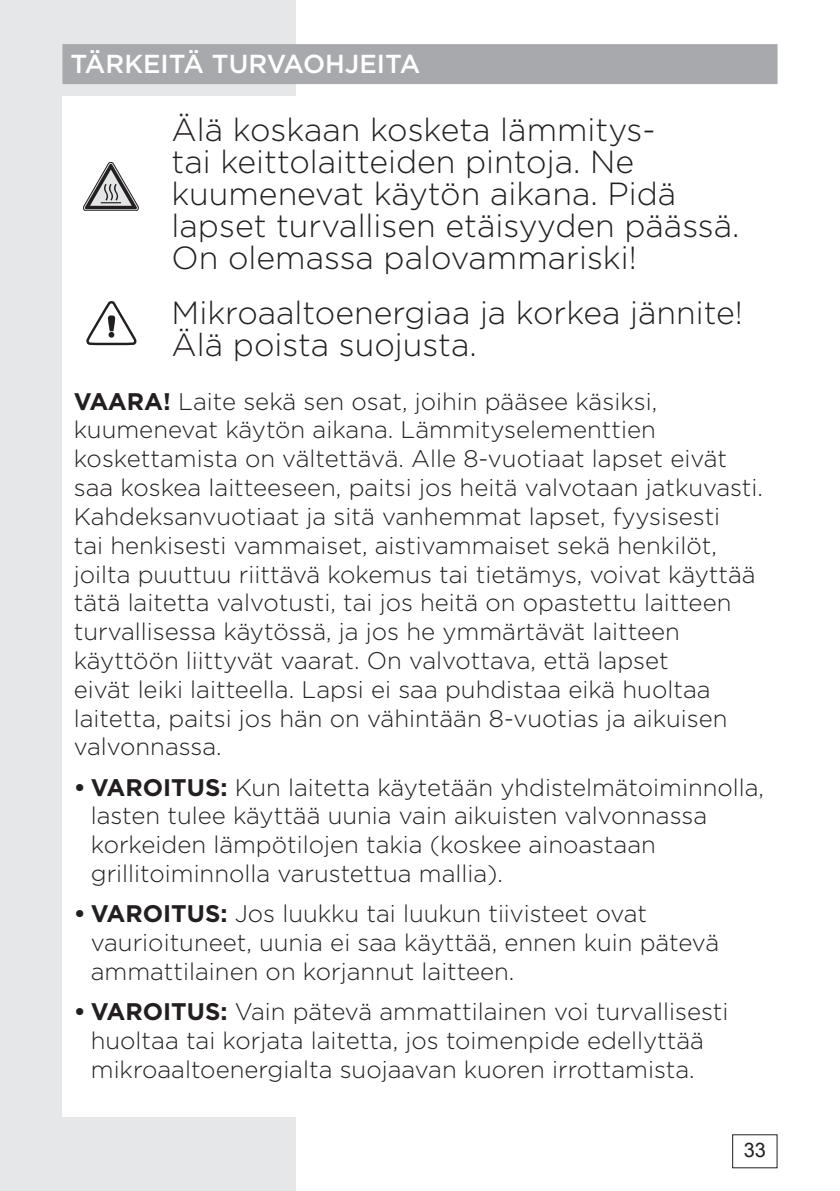
<style>
.page{position:relative;width:840px;height:1191px;background:#fff}
.page>*{position:absolute;margin:0;border:0;box-sizing:border-box;transform-origin:0 0}
.t1{font:300 32px/32px "Gotham";color:#231f20}
.t2{font:500 26px "Gotham";color:#fff}
.t3{font:300 24px/28.8px "Gotham";color:#231f20}
.t4{font:700 24px "Gotham";color:#231f20}
.t5{font:20px "Arial";color:#231f20}
.s1{font-weight:700}
</style>
<div class="page">
<div style="left:0;top:0;width:295px;height:1191px;background:#e6e7e9"></div>
<div style="left:62px;top:96px;width:715px;height:1021px;background:#fff"></div>
<svg style="left:83px;top:162px;width:55px;height:49px"></svg>
<svg style="left:86px;top:301px;width:51px;height:45px"></svg>
<div style="left:62px;top:44px;width:715px;height:40px;background:#a8a9ad"></div>
<p class="t2" style="left:70px;top:47px;width:351px">TÄRKEITÄ TURVAOHJEITA</p>
<h1 class="t1" style="left:171px;top:113px;width:569px">Älä koskaan kosketa lämmitys-<br>tai keittolaitteiden pintoja. Ne kuumenevat käytön aikana. Pidä lapset turvallisen etäisyyden päässä.<br>On olemassa palovammariski!</h1>
<h1 class="t1" style="left:171px;top:296px;width:572px">Mikroaaltoenergiaa ja korkea jännite!<br>Älä poista suojusta.</h1>
<p class="t3" style="left:74px;top:386px;width:690px;text-indent:89px"><span class="s1">!</span> Laite sekä sen osat, joihin pääsee käsiksi, kuumenevat käytön aikana. Lämmityselementtien koskettamista on vältettävä. Alle 8-vuotiaat lapset eivät saa koskea laitteeseen, paitsi jos heitä valvotaan jatkuvasti.<br>Kahdeksanvuotiaat ja sitä vanhemmat lapset, fyysisesti<br>tai henkisesti vammaiset, aistivammaiset sekä henkilöt, joilta puuttuu riittävä kokemus tai tietämys, voivat käyttää tätä laitetta valvotusti, tai jos heitä on opastettu laitteen turvallisessa käytössä, ja jos he ymmärtävät laitteen käyttöön liittyvät vaarat. On valvottava, että lapset<br>eivät leiki laitteella. Lapsi ei saa puhdistaa eikä huoltaa laitetta, paitsi jos hän on vähintään 8-vuotias ja aikuisen valvonnassa.</p>
<p class="t3" style="left:91px;top:772px;width:674px;text-indent:-17px"><span class="s1">• VAROITUS:</span> Kun laitetta käytetään yhdistelmätoiminnolla, lasten tulee käyttää uunia vain aikuisten valvonnassa korkeiden lämpötilojen takia (koskee ainoastaan grillitoiminnolla varustettua mallia).</p>
<p class="t3" style="left:91px;top:898px;width:629px;text-indent:-17px"><span class="s1">• VAROITUS:</span> Jos luukku tai luukun tiivisteet ovat vaurioituneet, uunia ei saa käyttää, ennen kuin pätevä ammattilainen on korjannut laitteen.</p>
<p class="t3" style="left:91px;top:996px;width:638px;text-indent:-17px"><span class="s1">• VAROITUS:</span> Vain pätevä ammattilainen voi turvallisesti huoltaa tai korjata laitetta, jos toimenpide edellyttää mikroaaltoenergialta suojaavan kuoren irrottamista.</p>
<p class="t4" style="left:74px;top:385px;width:35px">VAARA</p>
<p class="t5" style="left:743px;top:1137px;width:24px">33</p>
</div>
